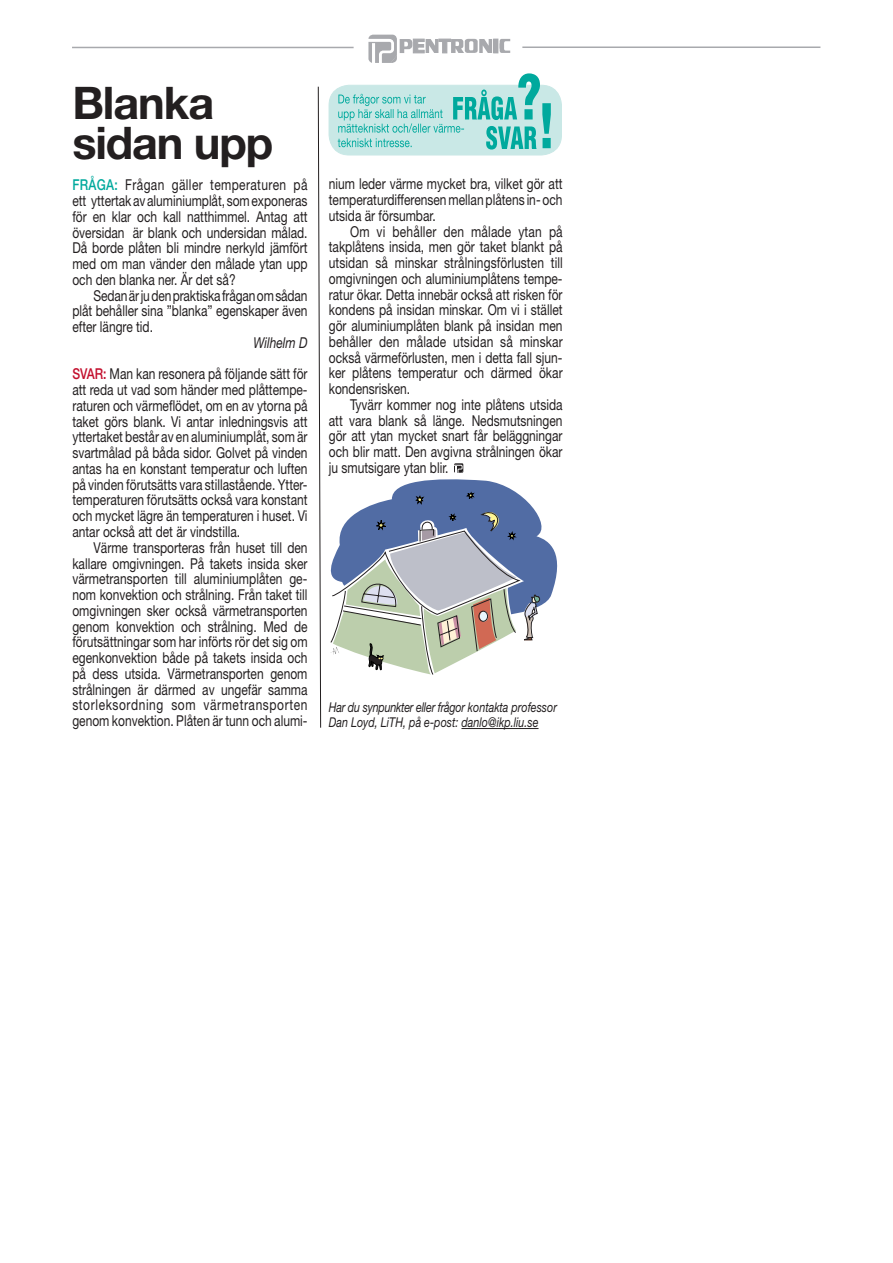
<style>
.page{position:relative;width:893px;height:1263px;background:#fff}
.page>*{position:absolute;margin:0;border:0;box-sizing:border-box;transform-origin:0 0}
.Rubrik{font:700 45px "Helvetica Neue";letter-spacing:-.025em;color:#231f20}
.brödtext{font:15px/15.8px "Helvetica Neue";color:#231f20;text-align:justify;scale:.8 1}
.brödtext-2{font:italic 15px "Helvetica Neue";color:#231f20;scale:.8 1}
.brödtext-3{font:italic 13.5px/15px "Helvetica Neue";color:#231f20;scale:.8 1}
.s1{font-weight:500;color:#00a99d}
.s2{font-weight:500;color:#c3102e}
</style>
<div class="page">
<div style="left:494px;top:39px;width:4px;height:14px;border:1px solid #a8a9ad"></div>
<svg style="left:368px;top:35px;width:124px;height:28px"></svg>
<svg style="left:500px;top:39px;width:10px;height:14px"></svg>
<hr style="left:522px;top:47px;width:298px;height:1px;background:#a8a9ad">
<hr style="left:72px;top:47px;width:282px;height:1px;background:#a8a9ad">
<svg style="left:318px;top:86px;width:3px;height:642px"></svg>
<hr style="left:461px;top:728px;width:77px;height:1px;background:#231f20">
<svg style="left:329px;top:73px;width:233px;height:82px"></svg>
<svg style="left:330px;top:463px;width:228px;height:212px"></svg>
<p class="Rubrik" style="left:72px;top:75px;width:143px">Blanka</p>
<p class="Rubrik" style="left:72px;top:116px;width:202px">sidan upp</p>
<p class="brödtext" style="left:72px;top:177px;width:296px"><span class="s1">FRÅGA:</span> Frågan gäller temperaturen på ett yttertak av aluminiumplåt, som exponeras för en klar och kall natthimmel. Antag att översidan är blank och undersidan målad.<br>Då borde plåten bli mindre nerkyld jämfört med om man vänder den målade ytan upp och den blanka ner. Är det så?</p>
<p class="brödtext" style="left:72px;top:287px;width:296px;text-indent:21px">Sedan är ju den praktiska frågan om sådan plåt behåller sina ”blanka” egenskaper även efter längre tid.</p>
<p class="brödtext-2" style="left:253px;top:334px;width:69px">Wilhelm D</p>
<p class="brödtext" style="left:72px;top:366px;width:296px"><span class="s2">SVAR:</span> Man kan resonera på följande sätt för att reda ut vad som händer med plåttempe&shy;raturen och värmeflödet, om en av ytorna på taket görs blank. Vi antar inledningsvis att yttertaket består av en aluminiumplåt, som är svartmålad på båda sidor. Golvet på vinden antas ha en konstant temperatur och luften på vinden förutsätts vara stillastående. Ytter&shy;temperaturen förutsätts också vara konstant och mycket lägre än temperaturen i huset. Vi antar också att det är vindstilla.</p>
<p class="brödtext" style="left:72px;top:539px;width:296px;text-indent:21px">Värme transporteras från huset till den kallare omgivningen. På takets insida sker värmetransporten till aluminiumplåten ge&shy;nom konvektion och strålning. Från taket till omgivningen sker också värmetransporten genom konvektion och strålning. Med de förutsättningar som har införts rör det sig om egenkonvektion både på takets insida och på dess utsida. Värmetransporten genom strålningen är därmed av ungefär samma storleksordning som värmetransporten genom konvektion. Plåten är tunn och alumi-</p>
<p class="brödtext" style="left:329px;top:176px;width:294px">nium leder värme mycket bra, vilket gör att temperaturdifferensen mellan plåtens in- och utsida är försumbar.</p>
<p class="brödtext" style="left:329px;top:223px;width:294px;text-indent:21px">Om vi behåller den målade ytan på takplåtens insida, men gör taket blankt på utsidan så minskar strålningsförlusten till omgivningen och aluminiumplåtens tempe&shy;ratur ökar. Detta innebär också att risken för kondens på insidan minskar. Om vi i stället gör aluminiumplåten blank på insidan men behåller den målade utsidan så minskar också värmeförlusten, men i detta fall sjun&shy;ker plåtens temperatur och därmed ökar kondensrisken.</p>
<p class="brödtext" style="left:329px;top:396px;width:294px;text-indent:21px">Tyvärr kommer nog inte plåtens utsida att vara blank så länge. Nedsmutsningen gör att ytan mycket snart får beläggningar och blir matt. Den avgivna strålningen ökar ju smutsigare ytan blir.</p>
<p class="brödtext-3" style="left:329px;top:700px;width:287px">Har du synpunkter eller frågor kontakta professor<br>Dan Loyd, LiTH, på e-post: danlo@ikp.liu.se</p>
</div>
